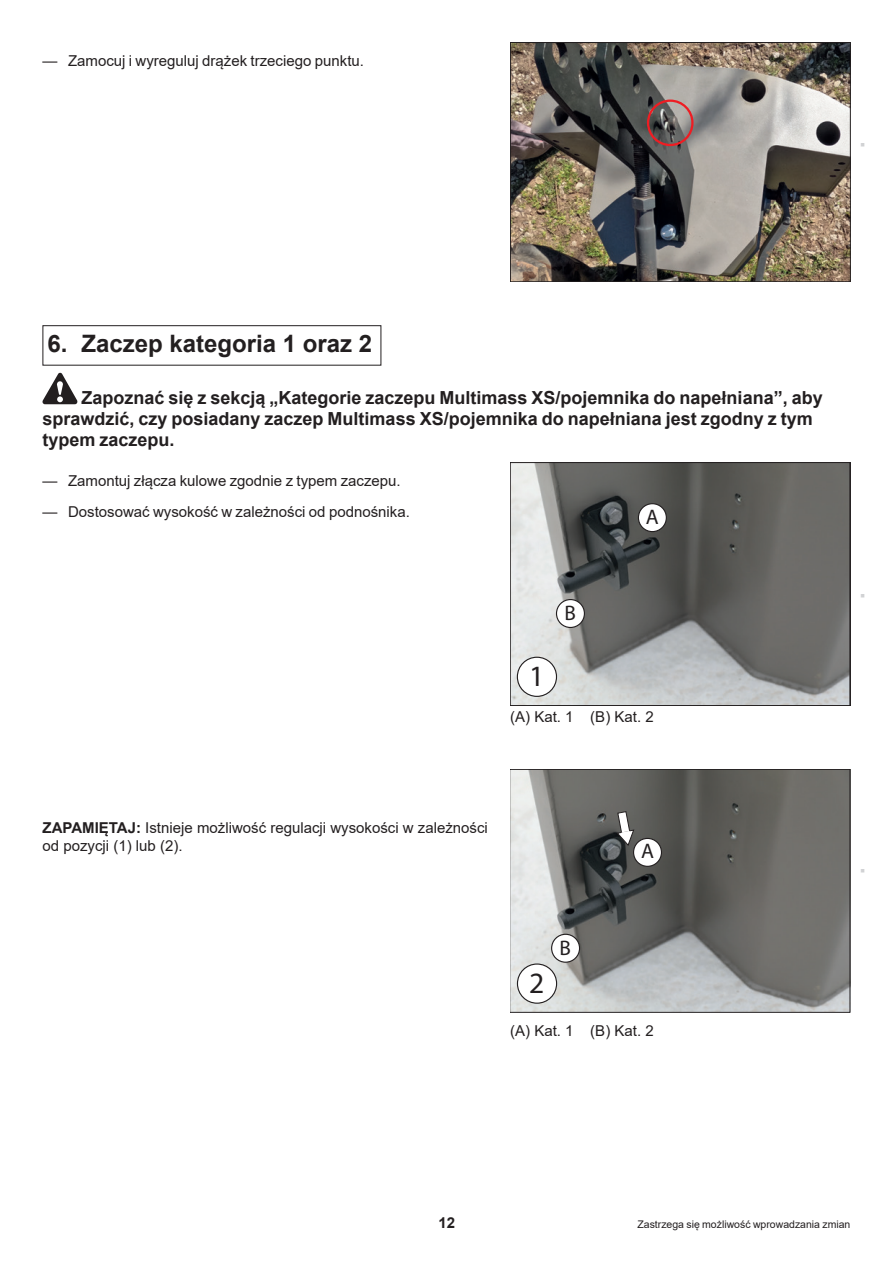
<style>
.page{position:relative;width:893px;height:1263px;background:#fff}
.page>*{position:absolute;margin:0;border:0;box-sizing:border-box;transform-origin:0 0}
.t1{font:29.55px "Myriad Pro";color:#231f20}
.t2{font:700 24px "Arial";color:#231f20}
.t3{font:21.15px "Myriad Pro";color:#231f20}
.Intro_chap{font:700 18px/21px "Arial";color:#231f20}
.Texte_enum{font:15px "Arial";color:#231f20}
.Note{font:15px/18px "Arial";color:#231f20}
.Important{font:15px "Arial";color:#231f20}
.t4{font:700 15px "Arial";color:#231f20}
.Pied_Page_Droit{font:10.5px "Arial";color:#231f20}
.Texte_code{font:7.5px "Arial";color:#d1d2d4}
.s1{font-weight:700}
</style>
<div class="page">
<img style="left:512px;top:45px;width:336px;height:235px">
<div style="left:510px;top:43px;width:340px;height:239px;border:1px solid #231f20"></div>
<div style="left:647px;top:100px;width:47px;height:46px;border:2px solid #ee1d23;border-radius:50%"></div>
<div style="left:43px;top:325px;width:338px;height:41px;border:1px solid #231f20"></div>
<svg style="left:43px;top:373px;width:34px;height:31px"></svg>
<img style="left:512px;top:465px;width:336px;height:238px">
<div style="left:510px;top:463px;width:340px;height:242px;border:1px solid #231f20"></div>
<div style="left:638px;top:504px;width:28px;height:28px;background:#fff;border-radius:50%"></div>
<div style="left:638px;top:503px;width:29px;height:29px;border:1px solid #231f20;border-radius:50%"></div>
<div style="left:517px;top:657px;width:39px;height:39px;background:#fff;border-radius:50%"></div>
<div style="left:517px;top:657px;width:40px;height:40px;border:1px solid #231f20;border-radius:50%"></div>
<div style="left:556px;top:599px;width:28px;height:28px;background:#fff;border-radius:50%"></div>
<div style="left:556px;top:599px;width:29px;height:29px;border:1px solid #231f20;border-radius:50%"></div>
<svg style="left:510px;top:769px;width:340px;height:243px"></svg>
<svg style="left:617px;top:811px;width:17px;height:35px"></svg>
<p class="Texte_enum" style="left:43px;top:50px;width:323px">— Zamocuj i wyreguluj drążek trzeciego punktu.</p>
<p class="Texte_code" style="left:857px;top:147px;width:6px;rotate:-90deg">■</p>
<p class="t2" style="left:48px;top:327px;width:326px">6. Zaczep kategoria 1 oraz 2</p>
<p class="Intro_chap" style="left:43px;top:387px;width:782px;text-indent:39px">Zapoznać się z sekcją „Kategorie zaczepu Multimass XS/pojemnika do napełniana”, aby sprawdzić, czy posiadany zaczep Multimass XS/pojemnika do napełniana jest zgodny z tym typem zaczepu.</p>
<p class="Texte_enum" style="left:43px;top:470px;width:360px">— Zamontuj złącza kulowe zgodnie z typem zaczepu.</p>
<p class="Texte_enum" style="left:43px;top:501px;width:369px">— Dostosować wysokość w zależności od podnośnika.</p>
<p class="t3" style="left:646px;top:503px;width:14px">A</p>
<p class="t1" style="left:529px;top:658px;width:17px">1</p>
<p class="t3" style="left:564px;top:600px;width:13px">B</p>
<p class="Important" style="left:510px;top:706px;width:145px">(A) Kat. 1 (B) Kat. 2</p>
<p class="Texte_code" style="left:857px;top:598px;width:6px;rotate:-90deg">■</p>
<p class="Note" style="left:43px;top:819px;width:447px"><span class="s1">ZAPAMIĘTAJ:</span> Istnieje możliwość regulacji wysokości w zależności od pozycji (1) lub (2).</p>
<p class="t3" style="left:641px;top:838px;width:14px">A</p>
<p class="t1" style="left:529px;top:964px;width:17px">2</p>
<p class="t3" style="left:559px;top:935px;width:13px">B</p>
<p class="Important" style="left:510px;top:1020px;width:145px">(A) Kat. 1 (B) Kat. 2</p>
<p class="Texte_code" style="left:857px;top:873px;width:6px;rotate:-90deg">■</p>
<p class="t4" style="left:438px;top:1212px;width:18px">12</p>
<p class="Pied_Page_Droit" style="left:637px;top:1217px;width:214px">Zastrzega się możliwość wprowadzania zmian</p>
</div>
